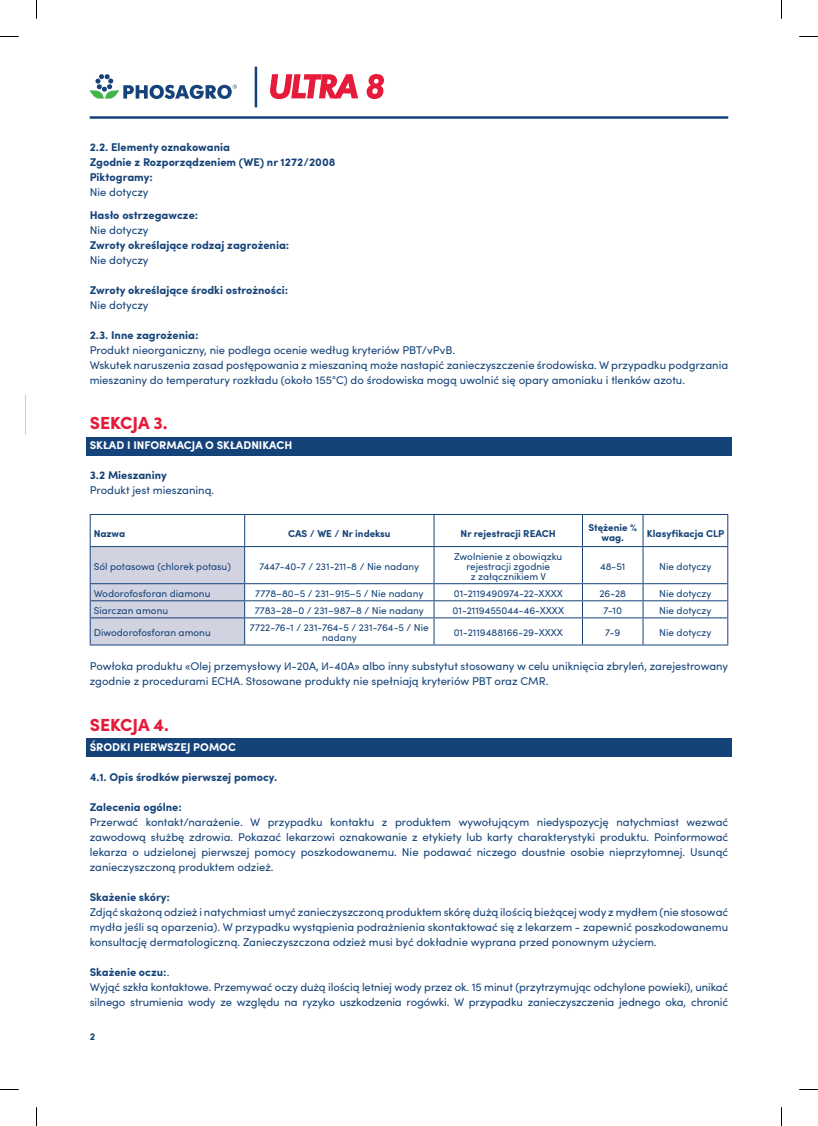
<style>
.page{position:relative;width:818px;height:1126px;background:#fff}
.page>*{position:absolute;margin:0;border:0;box-sizing:border-box;transform-origin:0 0}
.t1{font:900 17.5px "Sofia Pro";color:#e61b3b}
.t2{font:11.25px/15px "Sofia Pro";color:#154379}
.t3{font:700 11.25px/15px "Sofia Pro";color:#154379}
.t4{font:700 11.25px "Sofia Pro";color:#fff}
.t5{font:10px/10px "Sofia Pro";color:#154379;text-align:center}
.t6{font:700 10px/10px "Sofia Pro";color:#154379;text-align:center}
.s1{font-family:"Myriad Pro"}
.s2{font-weight:700}
</style>
<div class="page">
<hr style="left:90px;top:116px;width:637px;height:3px;background:#154379">
<svg style="left:270px;top:74px;width:88px;height:25px"></svg>
<svg style="left:366px;top:74px;width:18px;height:25px"></svg>
<hr style="left:254px;top:67px;width:3px;height:40px;background:#154379">
<svg style="left:90px;top:74px;width:147px;height:25px"></svg>
<div style="left:86px;top:437px;width:645px;height:18px;background:#154379"></div>
<div style="left:86px;top:738px;width:645px;height:18px;background:#154379"></div>
<hr style="left:90px;top:514px;width:154px;height:1px;background:#154379">
<hr style="left:90px;top:515px;width:1px;height:31px;background:#154379">
<hr style="left:244px;top:514px;width:190px;height:1px;background:#154379">
<hr style="left:244px;top:515px;width:1px;height:31px;background:#154379">
<hr style="left:434px;top:514px;width:148px;height:1px;background:#154379">
<hr style="left:433px;top:515px;width:1px;height:31px;background:#154379">
<hr style="left:582px;top:514px;width:60px;height:1px;background:#154379">
<hr style="left:581px;top:515px;width:1px;height:31px;background:#154379">
<hr style="left:642px;top:514px;width:85px;height:1px;background:#154379">
<hr style="left:642px;top:515px;width:1px;height:31px;background:#154379">
<hr style="left:726px;top:515px;width:1px;height:31px;background:#154379">
<hr style="left:244px;top:546px;width:190px;height:1px;background:#154379">
<hr style="left:434px;top:546px;width:148px;height:1px;background:#154379">
<hr style="left:433px;top:547px;width:1px;height:36px;background:#154379">
<hr style="left:582px;top:546px;width:60px;height:1px;background:#154379">
<hr style="left:581px;top:547px;width:1px;height:36px;background:#154379">
<hr style="left:642px;top:546px;width:85px;height:1px;background:#154379">
<hr style="left:642px;top:547px;width:1px;height:36px;background:#154379">
<hr style="left:726px;top:547px;width:1px;height:36px;background:#154379">
<hr style="left:244px;top:583px;width:190px;height:1px;background:#154379">
<hr style="left:434px;top:583px;width:148px;height:1px;background:#154379">
<hr style="left:582px;top:583px;width:60px;height:1px;background:#154379">
<hr style="left:642px;top:583px;width:85px;height:1px;background:#154379">
<hr style="left:244px;top:600px;width:190px;height:1px;background:#154379">
<hr style="left:434px;top:600px;width:148px;height:1px;background:#154379">
<hr style="left:582px;top:600px;width:60px;height:1px;background:#154379">
<hr style="left:642px;top:600px;width:85px;height:1px;background:#154379">
<hr style="left:244px;top:617px;width:190px;height:1px;background:#154379">
<svg style="left:90px;top:546px;width:155px;height:98px;background:#c8cbda"></svg>
<hr style="left:434px;top:617px;width:148px;height:1px;background:#154379">
<svg style="left:433px;top:584px;width:1px;height:60px"></svg>
<hr style="left:582px;top:617px;width:60px;height:1px;background:#154379">
<hr style="left:642px;top:617px;width:85px;height:1px;background:#154379">
<svg style="left:642px;top:584px;width:1px;height:60px"></svg>
<hr style="left:90px;top:644px;width:154px;height:1px;background:#154379">
<hr style="left:244px;top:644px;width:190px;height:1px;background:#154379">
<hr style="left:434px;top:644px;width:148px;height:1px;background:#154379">
<hr style="left:582px;top:644px;width:60px;height:1px;background:#154379">
<hr style="left:642px;top:644px;width:85px;height:1px;background:#154379">
<svg style="left:0;top:36px;width:19px;height:1px"></svg>
<svg style="left:799px;top:36px;width:18px;height:1px"></svg>
<svg style="left:0;top:1089px;width:19px;height:1px"></svg>
<svg style="left:799px;top:1089px;width:18px;height:1px"></svg>
<svg style="left:36px;top:0;width:1px;height:19px"></svg>
<svg style="left:36px;top:1107px;width:1px;height:18px"></svg>
<p class="t3" style="left:90px;top:139px;width:247px">2.2. Elementy oznakowania<br>Zgodnie z Rozporządzeniem (WE) nr 1272/2008<br>Piktogramy:</p>
<p class="t2" style="left:90px;top:184px;width:60px">Nie dotyczy</p>
<p class="t3" style="left:90px;top:207px;width:110px">Hasło ostrzegawcze:</p>
<p class="t2" style="left:90px;top:222px;width:60px">Nie dotyczy</p>
<p class="t3" style="left:90px;top:237px;width:201px">Zwroty określające rodzaj zagrożenia:</p>
<p class="t2" style="left:90px;top:252px;width:60px">Nie dotyczy</p>
<p class="t3" style="left:90px;top:282px;width:200px">Zwroty określające środki ostrożności:</p>
<p class="t2" style="left:90px;top:297px;width:60px">Nie dotyczy</p>
<p class="t3" style="left:90px;top:327px;width:110px">2.3. Inne zagrożenia:</p>
<p class="t2" style="left:90px;top:342px;width:639px">Produkt nieorganiczny, nie podlega ocenie według kryteriów PBT/vPvB.<br>Wskutek naruszenia zasad postępowania z mieszaniną może nastapić zanieczyszczenie środowiska. W przypadku podgrzania mieszaniny do temperatury rozkładu (około 155°C) do środowiska mogą uwolnić się opary amoniaku i tlenków azotu.</p>
<h1 class="t1" style="left:90px;top:409px;width:79px">SEKCJA 3.</h1>
<p class="t4" style="left:90px;top:436px;width:204px">SKŁAD I INFORMACJA O SKŁADNIKACH</p>
<p class="t3" style="left:90px;top:467px;width:78px">3.2 Mieszaniny</p>
<p class="t2" style="left:90px;top:482px;width:126px">Produkt jest mieszaniną.</p>
<p class="t6" style="left:94px;top:527px;width:33px">Nazwa</p>
<p class="t6" style="left:288px;top:527px;width:104px">CAS / WE / Nr indeksu</p>
<p class="t6" style="left:460px;top:527px;width:97px">Nr rejestracji REACH</p>
<p class="t6" style="left:588px;top:521px;width:50px">Stężenie % wag.</p>
<p class="t6" style="left:646px;top:527px;width:79px">Klasyfikacja CLP</p>
<p class="t5" style="left:94px;top:561px;width:138px">Sól potasowa (chlorek potasu)</p>
<p class="t5" style="left:259px;top:561px;width:161px">7447-40-7 / 231-211-8 / Nie nadany</p>
<p class="t5" style="left:454px;top:551px;width:110px">Zwolnienie z obowiązku rejestracji zgodnie<br>z załącznikiem V</p>
<p class="t5" style="left:599px;top:561px;width:27px">48-51</p>
<p class="t5" style="left:658px;top:561px;width:54px">Nie dotyczy</p>
<p class="t5" style="left:94px;top:588px;width:118px">Wodorofosforan diamonu</p>
<p class="t5" style="left:255px;top:588px;width:169px">7778–80–5 / 231–915–5 / Nie nadany</p>
<p class="t5" style="left:453px;top:588px;width:111px">01-2119490974-22-XXXX</p>
<p class="t5" style="left:599px;top:588px;width:28px">26-28</p>
<p class="t5" style="left:658px;top:588px;width:54px">Nie dotyczy</p>
<p class="t5" style="left:94px;top:605px;width:76px">Siarczan amonu</p>
<p class="t5" style="left:254px;top:605px;width:171px">7783–28–0 / 231–987–8 / Nie nadany</p>
<p class="t5" style="left:452px;top:605px;width:113px">01-2119455044-46-XXXX</p>
<p class="t5" style="left:603px;top:605px;width:20px">7-10</p>
<p class="t5" style="left:658px;top:605px;width:54px">Nie dotyczy</p>
<p class="t5" style="left:94px;top:627px;width:118px">Diwodorofosforan amonu</p>
<p class="t5" style="left:250px;top:622px;width:180px">7722-76-1 / 231-764-5 / 231-764-5 / Nie nadany</p>
<p class="t5" style="left:453px;top:627px;width:111px">01-2119488166-29-XXXX</p>
<p class="t5" style="left:604px;top:627px;width:17px">7-9</p>
<p class="t5" style="left:658px;top:627px;width:54px">Nie dotyczy</p>
<p class="t2" style="left:90px;top:658px;width:639px">Powłoka produktu «Olej przemysłowy <span class="s1">И</span>-20A, <span class="s1">И</span>-40A» albo inny substytut stosowany w celu uniknięcia zbryleń, zarejestrowany zgodnie z procedurami ECHA. Stosowane produkty nie spełniają kryteriów PBT oraz CMR.</p>
<h1 class="t1" style="left:90px;top:710px;width:81px">SEKCJA 4.</h1>
<p class="t4" style="left:90px;top:738px;width:148px">ŚRODKI PIERWSZEJ POMOC</p>
<p class="t3" style="left:90px;top:768px;width:189px">4.1. Opis środków pierwszej pomocy.</p>
<p class="t3" style="left:90px;top:798px;width:94px">Zalecenia ogólne:</p>
<p class="t2" style="left:90px;top:813px;width:639px;text-align:justify">Przerwać kontakt/narażenie. W przypadku kontaktu z produktem wywołującym niedyspozycję natychmiast wezwać zawodową służbę zdrowia. Pokazać lekarzowi oznakowanie z etykiety lub karty charakterystyki produktu. Poinformować lekarza o udzielonej pierwszej pomocy poszkodowanemu. Nie podawać niczego doustnie osobie nieprzytomnej. Usunąć zanieczyszczoną produktem odzież.</p>
<p class="t3" style="left:90px;top:888px;width:82px">Skażenie skóry:</p>
<p class="t2" style="left:90px;top:903px;width:639px;text-align:justify">Zdjąć skażoną odzież i natychmiast umyć zanieczyszczoną produktem skórę dużą ilością bieżącej wody z mydłem (nie stosować mydła jeśli są oparzenia). W przypadku wystąpienia podrażnienia skontaktować się z lekarzem - zapewnić poszkodowanemu konsultację dermatologiczną. Zanieczyszczona odzież musi być dokładnie wyprana przed ponownym użyciem.</p>
<p class="t2" style="left:90px;top:963px;width:639px"><span class="s2">Skażenie oczu:</span>.<br>Wyjąć szkła kontaktowe. Przemywać oczy dużą ilością letniej wody przez ok. 15 minut (przytrzymując odchylone powieki), unikać silnego strumienia wody ze względu na ryzyko uszkodzenia rogówki. W przypadku zanieczyszczenia jednego oka, chronić</p>
<p class="t6" style="left:90px;top:1031px;width:7px">2</p>
</div>
